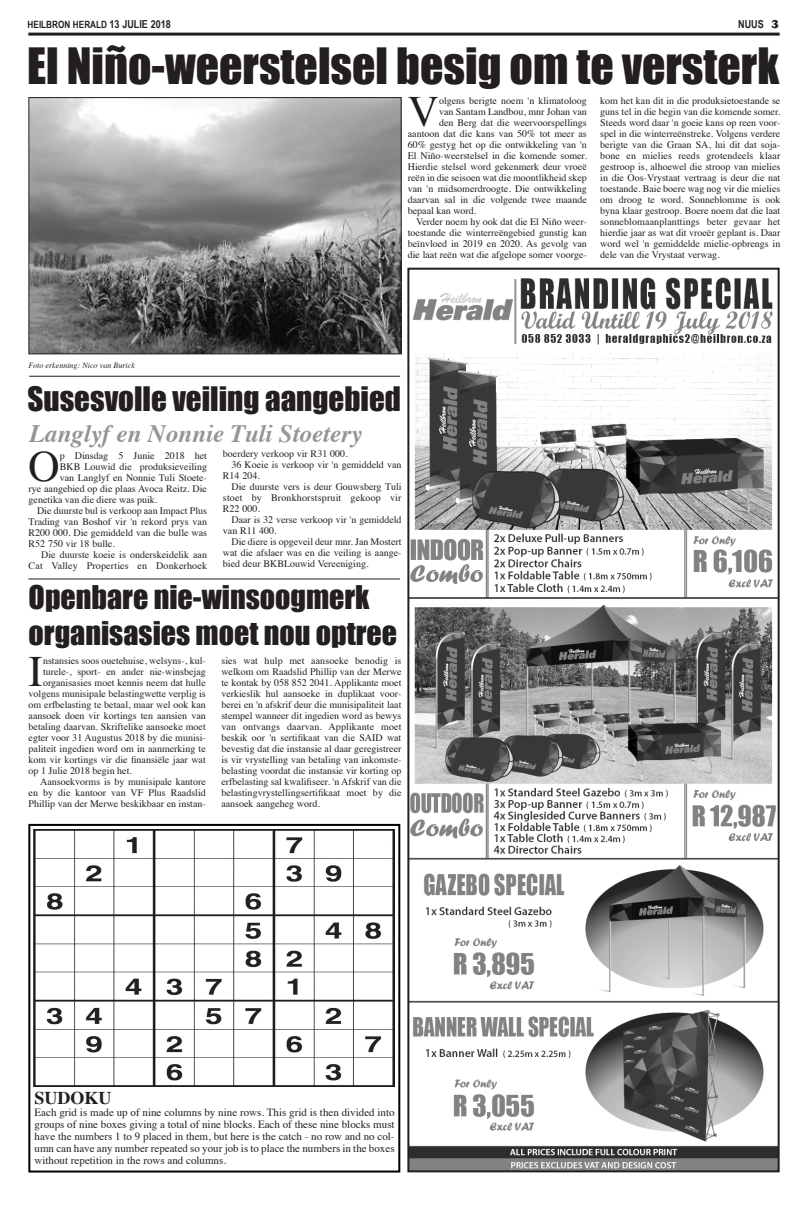
<style>
.page{position:relative;width:808px;height:1205px;background:#fff}
.page>*{position:absolute;margin:0;border:0;box-sizing:border-box;transform-origin:0 0}
.t1{font:46px "Impact";color:#231f20}
.dropcaps{font:43.3px "Times";color:#231f20}
.t2{font:31px "Impact";color:#231f20}
.t3{font:30px/36px "Impact";color:#231f20}
.t4{font:italic 700 25px "Times";color:#939598}
.t5{font:700 18px "Times";color:#231f20}
.t6{font:11px/12px "Times";color:#231f20;text-align:justify}
.Onderskrif{font:700 11px "Arial Narrow";color:#231f20}
.Onderskrif-2{font:800 11px "Cosmos";color:#231f20}
.Lyf_van_Berig{font:10px/11px "Times";color:#231f20;text-align:justify}
.dropcaps-2{font:10px "Times";color:#231f20}
.Onderskrif-3{font:700 10px "Arial Narrow";color:#231f20}
.t7{font:italic 8px "Times";color:#231f20}
.s1{font-size:11px}
</style>
<div class="page">
<hr style="left:28px;top:33px;width:752px;height:3px;background:#231f20">
<img style="left:410px;top:277px;width:367px;height:892px">
<div style="left:407px;top:268px;width:373px;height:904px;border:2px solid #231f20"></div>
<div style="left:28px;top:824px;width:372px;height:348px;border:2px solid #000"></div>
<img style="left:33px;top:829px;width:362px;height:257px">
<hr style="left:28px;top:578px;width:372px;height:1px;background:#231f20">
<hr style="left:29px;top:376px;width:371px;height:1px;background:#231f20">
<img style="left:30px;top:99px;width:370px;height:253px">
<div style="left:28px;top:97px;width:374px;height:257px;border:1px solid #231f20"></div>
<p class="Onderskrif-3" style="left:28px;top:17px;width:145px">HEILBRON HERALD <span class="s1">13 JULIE 2018</span></p>
<p class="Onderskrif" style="left:738px;top:16px;width:27px">NUUS</p>
<p class="Onderskrif-2" style="left:771px;top:17px;width:9px">3</p>
<p class="t1" style="left:27px;top:30px;width:754px">El Niño-weerstelsel besig om te versterk</p>
<p class="dropcaps" style="left:408px;top:71px;width:33px">V</p>
<p class="dropcaps-2" style="left:439px;top:92px;width:149px">olgens berigte noem 'n klimatoloog</p>
<p class="Lyf_van_Berig" style="left:600px;top:95px;width:182px">kom het kan dit in die produksietoestande se guns tel in die begin van die komende somer.<br>Steeds word daar 'n goeie kans op reen voor&shy;spel in die winterreënstreke. Volgens verdere berigte van die Graan SA, lui dit dat soja&shy;bone en mielies reeds grotendeels klaar gestroop is, alhoewel die stroop van mielies in die Oos-Vrystaat vertraag is deur die nat toestande. Baie boere wag nog vir die mielies om droog te word. Sonneblomme is ook byna klaar gestroop. Boere noem dat die laat sonneblomaanplanttings beter gevaar het hierdie jaar as wat dit vroeër geplant is. Daar word wel 'n gemiddelde mielie-opbrengs in dele van die Vrystaat verwag.</p>
<p class="dropcaps-2" style="left:439px;top:103px;width:149px">van Santam Landbou, mnr Johan van</p>
<p class="dropcaps-2" style="left:439px;top:114px;width:149px">den Berg dat die weervoorspellings</p>
<p class="dropcaps-2" style="left:408px;top:125px;width:181px">aantoon dat die kans van 50% tot meer as</p>
<p class="dropcaps-2" style="left:408px;top:136px;width:181px">60% gestyg het op die ontwikkeling van 'n</p>
<p class="dropcaps-2" style="left:408px;top:147px;width:181px">El Niño-weerstelsel in die komende somer.</p>
<p class="dropcaps-2" style="left:408px;top:158px;width:181px">Hierdie stelsel word gekenmerk deur vroeë</p>
<p class="dropcaps-2" style="left:408px;top:169px;width:181px">reën in die seisoen wat die moontlikheid skep</p>
<p class="dropcaps-2" style="left:408px;top:180px;width:181px">van 'n midsomerdroogte. Die ontwikkeling</p>
<p class="dropcaps-2" style="left:408px;top:191px;width:181px">daarvan sal in die volgende twee maande</p>
<p class="dropcaps-2" style="left:408px;top:202px;width:70px">bepaal kan word.</p>
<p class="Lyf_van_Berig" style="left:408px;top:216px;width:181px;text-indent:9px">Verder noem hy ook dat die El Niño weer&shy;toestande die winterreëngebied gunstig kan beïnvloed in 2019 en 2020. As gevolg van die laat reën wat die afgelope somer voorge-</p>
<p class="t7" style="left:28px;top:358px;width:108px">Foto erkenning: Nico van Burick</p>
<p class="t2" style="left:27px;top:375px;width:375px">Susesvolle veiling aangebied</p>
<p class="t4" style="left:30px;top:410px;width:334px">Langlyf en Nonnie Tuli Stoetery</p>
<p class="Lyf_van_Berig" style="left:223px;top:447px;width:126px">boerdery verkoop vir R31 000.</p>
<p class="Lyf_van_Berig" style="left:223px;top:458px;width:180px;text-indent:9px">36 Koeie is verkoop vir 'n gemiddeld van<br>R14 204.</p>
<p class="Lyf_van_Berig" style="left:223px;top:480px;width:180px;text-indent:9px">Die duurste vers is deur Gouwsberg Tuli stoet by Bronkhorstspruit gekoop vir R22 000.</p>
<p class="Lyf_van_Berig" style="left:223px;top:513px;width:180px;text-indent:9px">Daar is 32 verse verkoop vir 'n gemiddeld van R11 400.</p>
<p class="Lyf_van_Berig" style="left:223px;top:535px;width:180px;text-indent:9px">Die diere is opgeveil deur mnr. Jan Mostert wat die afslaer was en die veiling is aange&shy;bied deur BKBLouwid Vereeniging.</p>
<p class="dropcaps" style="left:29px;top:425px;width:33px">O</p>
<p class="dropcaps-2" style="left:60px;top:446px;width:149px">p Dinsdag 5 Junie 2018 het</p>
<p class="dropcaps-2" style="left:60px;top:457px;width:149px">BKB Louwid die produksieveiling</p>
<p class="dropcaps-2" style="left:60px;top:468px;width:149px">van Langlyf en Nonnie Tuli Stoete-</p>
<p class="dropcaps-2" style="left:29px;top:479px;width:180px">rye aangebied op die plaas Avoca Reitz. Die</p>
<p class="dropcaps-2" style="left:29px;top:490px;width:130px">genetika van die diere was puik.</p>
<p class="Lyf_van_Berig" style="left:29px;top:504px;width:180px;text-indent:9px">Die duurste bul is verkoop aan Impact Plus Trading van Boshof vir 'n rekord prys van R200 000. Die gemiddeld van die bulle was R52 750 vir 18 bulle.</p>
<p class="Lyf_van_Berig" style="left:29px;top:548px;width:180px;text-align:right">Die duurste koeie is onderskeidelik aan<br>Cat Valley Properties en Donkerhoek</p>
<p class="t3" style="left:29px;top:578px;width:370px">Openbare nie-winsoogmerk organisasies moet nou optree</p>
<p class="Lyf_van_Berig" style="left:221px;top:654px;width:182px">sies wat hulp met aansoeke benodig is welkom om Raadslid Phillip van der Merwe te kontak by 058 852 2041. Applikante moet verkieslik hul aansoeke in duplikaat voor&shy;berei en 'n afskrif deur die munisipaliteit laat stempel wanneer dit ingedien word as bewys van ontvangs daarvan. Applikante moet beskik oor 'n sertifikaat van die SAID wat bevestig dat die instansie al daar geregistreer is vir vrystelling van betaling van inkomste&shy;belasting voordat die instansie vir korting op erfbelasting sal kwalifiseer. 'n Afskrif van die belastingvrystellingsertifikaat moet by die aansoek aangeheg word.</p>
<p class="dropcaps" style="left:29px;top:631px;width:16px">I</p>
<p class="Lyf_van_Berig" style="left:43px;top:654px;width:164px">nstansies soos ouetehuise, welsyns-, kul-</p>
<p class="Lyf_van_Berig" style="left:43px;top:665px;width:164px">turele-, sport- en ander nie-winsbejag</p>
<p class="Lyf_van_Berig" style="left:43px;top:676px;width:164px">organisasies moet kennis neem dat hulle</p>
<p class="Lyf_van_Berig" style="left:29px;top:687px;width:179px">volgens munisipale belastingwette verplig is</p>
<p class="Lyf_van_Berig" style="left:29px;top:698px;width:179px">om erfbelasting te betaal, maar wel ook kan</p>
<p class="Lyf_van_Berig" style="left:29px;top:709px;width:179px">aansoek doen vir kortings ten aansien van</p>
<p class="Lyf_van_Berig" style="left:29px;top:720px;width:179px">betaling daarvan. Skriftelike aansoeke moet</p>
<p class="Lyf_van_Berig" style="left:29px;top:731px;width:179px">egter voor 31 Augustus 2018 by die munisi-</p>
<p class="Lyf_van_Berig" style="left:29px;top:742px;width:179px">paliteit ingedien word om in aanmerking te</p>
<p class="Lyf_van_Berig" style="left:29px;top:753px;width:179px">kom vir kortings vir die finansiële jaar wat</p>
<p class="Lyf_van_Berig" style="left:29px;top:764px;width:105px">op 1 Julie 2018 begin het.</p>
<p class="Lyf_van_Berig" style="left:29px;top:775px;width:179px;text-indent:12px">Aansoekvorms is by munisipale kantore en by die kantoor van VF Plus Raadslid Phillip van der Merwe beskikbaar en instan-</p>
<p class="t5" style="left:35px;top:1081px;width:79px">SUDOKU</p>
<p class="t6" style="left:35px;top:1106px;width:362px">Each grid is made up of nine columns by nine rows. This grid is then divided into groups of nine boxes giving a total of nine blocks. Each of these nine blocks must have the numbers 1 to 9 placed in them, but here is the catch - no row and no col&shy;umn can have any number repeated so your job is to place the numbers in the boxes without repetition in the rows and columns.</p>
</div>
